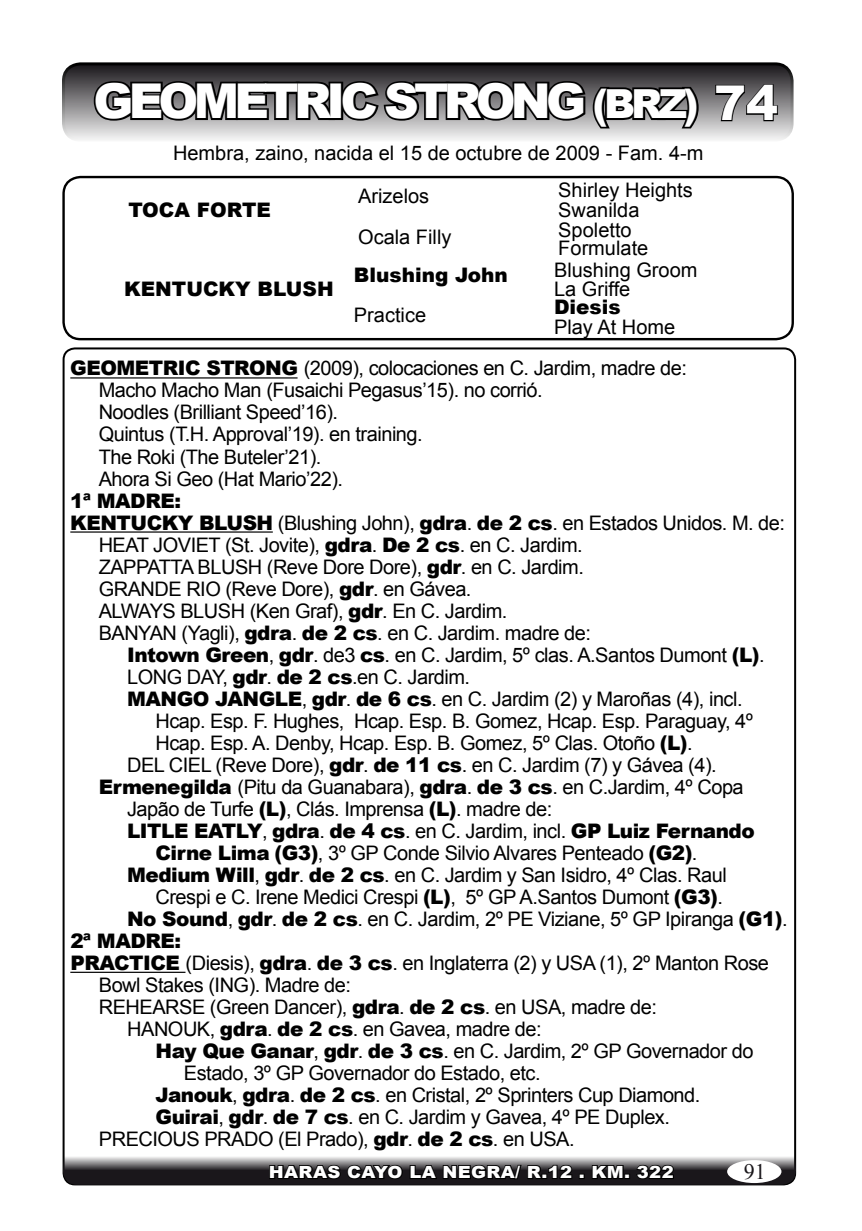
<style>
.page{position:relative;width:862px;height:1231px;background:#fff}
.page>*{position:absolute;margin:0;border:0;box-sizing:border-box;transform-origin:0 0}
.t1{font:900 48px "Arial";letter-spacing:-.1em;color:#fff}
.t2{font:22px "Times New Roman";color:#1a171b}
.t3{font:20px/22px "Arial";letter-spacing:-.025em;color:#000}
.t4{font:20px "Arial";color:#000}
.t5{font:900 20px "Arial";letter-spacing:-.025em;color:#000}
.t6{font:900 20px "Arial";color:#000}
.t7{font:900 16.8px "Arial";letter-spacing:.02em;color:#fff;scale:1.08 1}
.s1{font-size:40px}
.s2{font-weight:900}
.s3{font-weight:400}
</style>
<div class="page">
<svg style="left:391px;top:1149px;width:74px;height:39px"></svg>
<div style="left:64px;top:348px;width:731px;height:836px;background:#fff;border-radius:11px"></div>
<div style="left:62px;top:176px;width:732px;height:164px;border:2px solid #000;border-radius:17px"></div>
<div style="left:63px;top:64px;width:729px;height:76px;background:linear-gradient(to bottom,#181519,#f0f0f0);border-radius:17px"></div>
<div style="left:62px;top:62px;width:731px;height:80px;border:3px solid #000;border-radius:17px"></div>
<svg style="left:63px;top:1155px;width:733px;height:29px;background:#6a686b"></svg>
<svg style="left:777px;top:1155px;width:19px;height:15px"></svg>
<svg style="left:63px;top:1155px;width:19px;height:15px"></svg>
<div style="left:727px;top:1159px;width:54px;height:23px;background:#fff;border-radius:50%"></div>
<svg style="left:714px;top:83px;width:65px;height:39px;background:#696769"></svg>
<hr style="left:70px;top:377px;width:227px;height:1px;background:#000">
<hr style="left:70px;top:531px;width:203px;height:1px;background:#000">
<hr style="left:70px;top:971px;width:115px;height:1px;background:#000">
<svg style="left:91px;top:62px;width:609px;height:68px;background:#4d4b4d"></svg>
<svg style="left:268px;top:1162px;width:317px;height:18px;background:#272628"></svg>
<svg style="left:591px;top:1155px;width:84px;height:25px;background:#575657"></svg>
<h1 class="t1" style="left:94px;top:66px;width:686px">GEOMETRIC STRONG <span class="s1">(BRZ)</span> 74</h1>
<p class="t4" style="left:173px;top:140px;width:532px">Hembra, zaino, nacida el 15 de octubre de 2009 - Fam. 4-m</p>
<p class="t6" style="left:128px;top:195px;width:144px">TOCA FORTE</p>
<p class="t4" style="left:558px;top:177px;width:136px">Shirley Heights</p>
<p class="t4" style="left:358px;top:182px;width:73px">Arizelos</p>
<p class="t4" style="left:558px;top:197px;width:83px">Swanilda</p>
<p class="t6" style="left:124px;top:274px;width:211px">KENTUCKY BLUSH</p>
<p class="t4" style="left:358px;top:224px;width:95px">Ocala Filly</p>
<p class="t6" style="left:354px;top:260px;width:155px">Blushing John</p>
<p class="t4" style="left:354px;top:302px;width:74px">Practice</p>
<p class="t4" style="left:558px;top:217px;width:75px">Spoletto</p>
<p class="t4" style="left:558px;top:235px;width:92px">Formulate</p>
<p class="t4" style="left:554px;top:256px;width:145px">Blushing Groom</p>
<p class="t4" style="left:554px;top:275px;width:78px">La Griffe</p>
<p class="t5" style="left:554px;top:293px;width:68px">Diesis</p>
<p class="t4" style="left:554px;top:313px;width:123px">Play At Home</p>
<p class="t3" style="left:99px;top:357px;width:590px;text-indent:-28px"><span class="s2">GEOMETRIC STRONG</span> (2009), colocaciones en C. Jardim, madre de:<br>Macho Macho Man (Fusaichi Pegasus’15). no corrió.<br>Noodles (Brilliant Speed’16).<br>Quintus (T.H. Approval’19). en training.<br>The Roki (The Buteler’21).<br>Ahora Si Geo (Hat Mario’22).</p>
<p class="t5" style="left:70px;top:486px;width:112px">1ª MADRE:</p>
<p class="t3" style="left:70px;top:511px;width:716px"><span class="s2">KENTUCKY BLUSH</span> (Blushing John), <span class="s2">gdra</span>. <span class="s2">de 2 cs</span>. en Estados Unidos. M. de:</p>
<p class="t3" style="left:99px;top:533px;width:485px">HEAT JOVIET (St. Jovite), <span class="s2">gdra</span>. <span class="s2">De 2 cs</span>. en C. Jardim.</p>
<p class="t3" style="left:99px;top:555px;width:487px">ZAPPATTA BLUSH (Reve Dore Dore), <span class="s2">gdr</span>. en C. Jardim.</p>
<p class="t3" style="left:99px;top:577px;width:374px">GRANDE RIO (Reve Dore), <span class="s2">gdr</span>. en Gávea.</p>
<p class="t3" style="left:99px;top:599px;width:410px">ALWAYS BLUSH (Ken Graf), <span class="s2">gdr</span>. En C. Jardim.</p>
<p class="t3" style="left:99px;top:621px;width:494px">BANYAN (Yagli), <span class="s2">gdra</span>. <span class="s2">de 2 cs</span>. en C. Jardim. madre de:</p>
<p class="t3" style="left:127px;top:643px;width:639px"><span class="s2">Intown Green</span>, <span class="s2">gdr</span>. de3 <span class="s2">cs</span>. en C. Jardim, 5º clas. A.Santos Dumont <span class="s2">(L)</span>.</p>
<p class="t3" style="left:127px;top:665px;width:344px">LONG DAY, <span class="s2">gdr</span>. <span class="s2">de 2 cs</span>.en C. Jardim.</p>
<p class="t3" style="left:127px;top:687px;width:617px"><span class="s2">MANGO JANGLE</span>, <span class="s2">gdr</span>. <span class="s2">de 6 cs</span>. en C. Jardim (2) y Maroñas (4), incl.</p>
<p class="t3" style="left:155px;top:709px;width:599px">Hcap. Esp. F. Hughes, Hcap. Esp. B. Gomez, Hcap. Esp. Paraguay, 4º</p>
<p class="t3" style="left:155px;top:731px;width:539px">Hcap. Esp. A. Denby, Hcap. Esp. B. Gomez, 5º Clas. Otoño <span class="s2">(L)</span>.</p>
<p class="t3" style="left:127px;top:753px;width:591px">DEL CIEL (Reve Dore), <span class="s2">gdr</span>. <span class="s2">de 11 cs</span>. en C. Jardim (7) y Gávea (4).</p>
<p class="t3" style="left:99px;top:775px;width:646px"><span class="s2">Ermenegilda</span> (Pitu da Guanabara), <span class="s2">gdra</span>. <span class="s2">de 3 cs</span>. en C.Jardim, 4º Copa</p>
<p class="t3" style="left:127px;top:797px;width:427px">Japão de Turfe <span class="s2">(L)</span>, Clás. Imprensa <span class="s2">(L)</span>. madre de:</p>
<p class="t5" style="left:127px;top:816px;width:629px">LITLE EATLY<span class="s3">,</span> gdra<span class="s3">.</span> de 4 cs<span class="s3">. en C. Jardim, incl.</span> GP Luiz Fernando</p>
<p class="t3" style="left:155px;top:841px;width:543px"><span class="s2">Cirne Lima (G3)</span>, 3º GP Conde Silvio Alvares Penteado <span class="s2">(G2)</span>.</p>
<p class="t3" style="left:127px;top:863px;width:601px"><span class="s2">Medium Will</span>, <span class="s2">gdr</span>. <span class="s2">de 2 cs</span>. en C. Jardim y San Isidro, 4º Clas. Raul</p>
<p class="t3" style="left:155px;top:885px;width:569px">Crespi e C. Irene Medici Crespi <span class="s2">(L)</span>, 5º GP A.Santos Dumont <span class="s2">(G3)</span>.</p>
<p class="t3" style="left:127px;top:907px;width:662px"><span class="s2">No Sound</span>, <span class="s2">gdr</span>. <span class="s2">de 2 cs</span>. en C. Jardim, 2º PE Viziane, 5º GP Ipiranga <span class="s2">(G1)</span>.</p>
<p class="t5" style="left:70px;top:926px;width:112px">2ª MADRE:</p>
<p class="t3" style="left:70px;top:951px;width:700px"><span class="s2">PRACTICE</span> (Diesis), <span class="s2">gdra</span>. <span class="s2">de 3 cs</span>. en Inglaterra (2) y USA (1), 2º Manton Rose</p>
<p class="t3" style="left:99px;top:973px;width:254px">Bowl Stakes (ING). Madre de:</p>
<p class="t3" style="left:99px;top:995px;width:560px">REHEARSE (Green Dancer), <span class="s2">gdra</span>. <span class="s2">de 2 cs</span>. en USA, madre de:</p>
<p class="t3" style="left:127px;top:1017px;width:416px">HANOUK, <span class="s2">gdra</span>. <span class="s2">de 2 cs</span>. en Gavea, madre de:</p>
<p class="t3" style="left:156px;top:1039px;width:599px"><span class="s2">Hay Que Ganar</span>, <span class="s2">gdr</span>. <span class="s2">de 3 cs</span>. en C. Jardim, 2º GP Governador do</p>
<p class="t3" style="left:184px;top:1061px;width:358px">Estado, 3º GP Governador do Estado, etc.</p>
<p class="t3" style="left:156px;top:1083px;width:546px"><span class="s2">Janouk</span>, <span class="s2">gdra</span>. <span class="s2">de 2 cs</span>. en Cristal, 2º Sprinters Cup Diamond.</p>
<p class="t3" style="left:156px;top:1105px;width:516px"><span class="s2">Guirai</span>, <span class="s2">gdr</span>. <span class="s2">de 7 cs</span>. en C. Jardim y Gavea, 4º PE Duplex.</p>
<p class="t3" style="left:99px;top:1127px;width:477px">PRECIOUS PRADO (El Prado), <span class="s2">gdr</span>. <span class="s2">de 2 cs</span>. en USA.</p>
<p class="t7" style="left:269px;top:1159px;width:376px">HARAS CAYO LA NEGRA/ R.12 . KM. 322</p>
<p class="t2" style="left:744px;top:1156px;width:23px">91</p>
</div>
